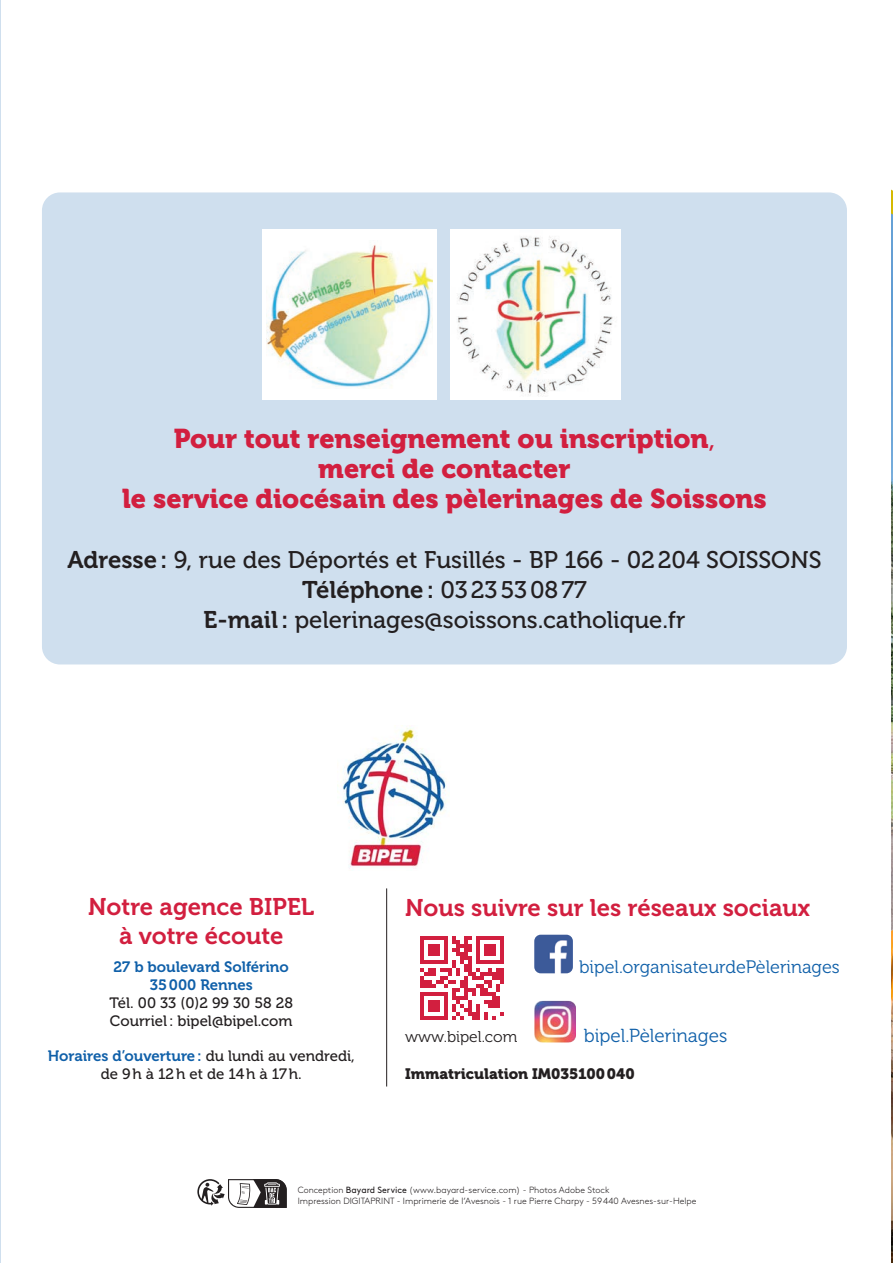
<style>
.page{position:relative;width:893px;height:1263px;background:#fff}
.page>*{position:absolute;margin:0;border:0;box-sizing:border-box;transform-origin:0 0}
.t1{font:27px/30px "Museo 900";color:#d21f3f;text-align:center}
.t2{font:24px/30px "Museo 500";color:#231f20;text-align:center}
.t3{font:24px/28.5px "Museo 700";color:#d21f3f;text-align:center}
.t4{font:18.75px "Museo 300";color:#1060a9}
.t5{font:18px "Museo 300";color:#1060a9}
.t6{font:15.6px "Museo 300";color:#231f20}
.t7{font:15px/18px "Museo 500";color:#231f20;text-align:center}
.t8{font:15px "Museo 900";color:#231f20}
.t9{font:300 9px/10.8px "Brown";color:#231f20}
.s1{font-family:"Museo 500"}
.s2{font-family:"Museo 700"}
.s3{font-family:"Museo 700";color:#1060a9}
.s4{font-weight:400}
</style>
<div class="page">
<img style="left:891px;top:189px;width:2px;height:1074px">
<hr style="left:0;top:0;width:1px;height:1263px;background:#cfdfee">
<img style="left:891px;top:481px;width:2px;height:97px">
<div style="left:42px;top:192px;width:805px;height:472px;background:#cfdfee;border-radius:18px"></div>
<hr style="left:420px;top:936px;width:4px;height:28px;background:#d21f3f">
<hr style="left:428px;top:944px;width:4px;height:12px;background:#d21f3f">
<hr style="left:432px;top:944px;width:4px;height:12px;background:#d21f3f">
<hr style="left:436px;top:944px;width:4px;height:12px;background:#d21f3f">
<svg style="left:424px;top:936px;width:20px;height:4px"></svg>
<hr style="left:444px;top:936px;width:4px;height:28px;background:#d21f3f">
<hr style="left:456px;top:940px;width:4px;height:16px;background:#d21f3f">
<hr style="left:460px;top:952px;width:4px;height:12px;background:#d21f3f">
<hr style="left:464px;top:936px;width:4px;height:24px;background:#d21f3f">
<svg style="left:452px;top:936px;width:20px;height:16px"></svg>
<hr style="left:468px;top:956px;width:4px;height:20px;background:#d21f3f">
<hr style="left:476px;top:936px;width:4px;height:28px;background:#d21f3f">
<hr style="left:484px;top:944px;width:4px;height:12px;background:#d21f3f">
<hr style="left:488px;top:944px;width:4px;height:12px;background:#d21f3f">
<hr style="left:492px;top:944px;width:4px;height:12px;background:#d21f3f">
<svg style="left:480px;top:936px;width:20px;height:4px"></svg>
<hr style="left:500px;top:936px;width:4px;height:28px;background:#d21f3f">
<svg style="left:420px;top:960px;width:84px;height:60px"></svg>
<img style="left:534px;top:935px;width:39px;height:38px">
<img style="left:534px;top:1001px;width:42px;height:41px">
<hr style="left:386px;top:888px;width:1px;height:198px;background:#231f20">
<img style="left:342px;top:725px;width:104px;height:142px">
<svg style="left:197px;top:1179px;width:90px;height:29px"></svg>
<div style="left:262px;top:229px;width:175px;height:170px;background:#fff"></div>
<img style="left:267px;top:245px;width:165px;height:143px">
<div style="left:450px;top:229px;width:171px;height:170px;background:#fff"></div>
<img style="left:457px;top:236px;width:156px;height:159px">
<p class="t1" style="left:122px;top:424px;width:646px">Pour tout renseignement ou inscription<span class="s1">,<br></span>merci de contacter<br>le service diocésain des pèlerinages de Soissons</p>
<p class="t2" style="left:67px;top:545px;width:755px"><span class="s2">Adresse :</span> 9, rue des Déportés et Fusillés - BP 166 - 02 204 SOISSONS<br><span class="s2">Téléphone :</span> 03 23 530877<br><span class="s2">E-mail :</span> pelerinages@soissons.catholique.fr</p>
<p class="t3" style="left:88px;top:893px;width:228px">Notre agence BIPEL à votre écoute</p>
<p class="t7" style="left:110px;top:958px;width:185px"><span class="s3">27 b boulevard Solférino<br>35 000 Rennes<br></span>Tél. 00 33 (0)2 99 30 58 28<br>Courriel : bipel@bipel.com</p>
<p class="t7" style="left:48px;top:1047px;width:309px"><span class="s3">Horaires d’ouverture :</span> du lundi au vendredi, de 9 h à 12 h et de 14 h à 17 h.</p>
<p class="t3" style="left:405px;top:894px;width:406px">Nous suivre sur les réseaux sociaux</p>
<p class="t5" style="left:579px;top:957px;width:262px">bipel.organisateurdePèlerinages</p>
<p class="t4" style="left:584px;top:1025px;width:145px">bipel.Pèlerinages</p>
<p class="t8" style="left:405px;top:1065px;width:231px">Immatriculation IM035100 040</p>
<p class="t6" style="left:405px;top:1028px;width:114px">www.bipel.com</p>
<p class="t9" style="left:298px;top:1183px;width:400px">Conception <span class="s4">Bayard Service</span> (www.bayard-service.com) - Photos Adobe Stock<br>Impression DIGITAPRINT - Imprimerie de l’Avesnois - 1 rue Pierre Charpy - 59 440 Avesnes-sur-Helpe</p>
</div>
